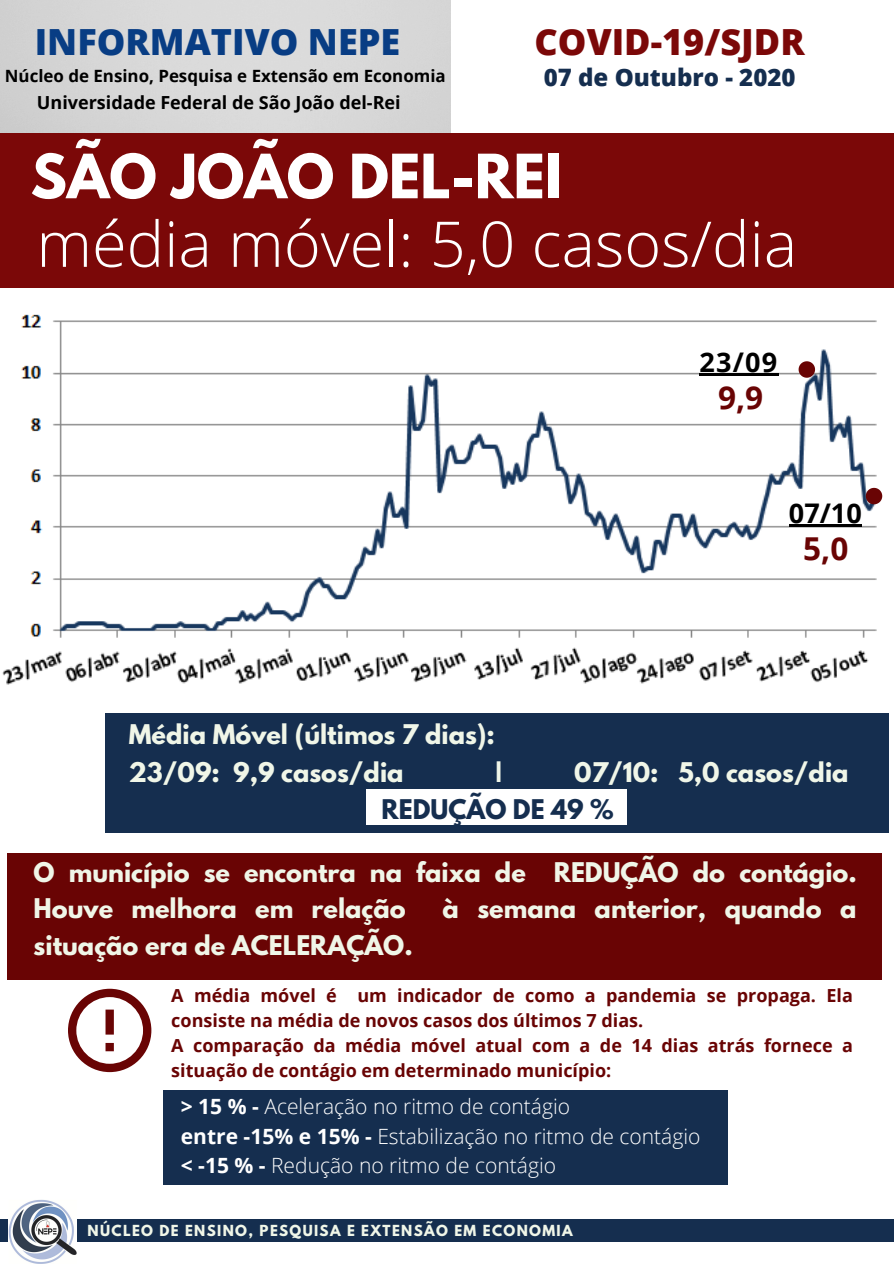
<style>
.page{position:relative;width:894px;height:1264px;background:#fff}
.page>*{position:absolute;margin:0;border:0;box-sizing:border-box;transform-origin:0 0}
.t1{font:300 63px "Open Sans";color:#fff}
.t2{font:700 54px "League Spartan";color:#fff}
.t3{font:800 36px "Open Sans";color:#083d84}
.t4{font:800 36px "Open Sans";color:#7b0808}
.t5{font:700 31.5px "Open Sans";color:#690404}
.t6{font:700 27px "Open Sans";letter-spacing:.025em;color:#000}
.t7{font:700 24px/36.3px "League Spartan";color:#f0f6e8}
.t8{font:800 24px "Open Sans";color:#152e4f}
.t9{font:700 24px "League Spartan";color:#152e4f}
.t10{font:300 21px/29.4px "Open Sans";color:#fff}
.t11{font:700 18px/25px "Open Sans";color:#690404}
.t12{font:700 18px "Open Sans";color:#000}
.t13{font:700 16.95px "Open Sans";color:#000}
.t14{font:700 13.5px "League Spartan";letter-spacing:.1em;color:#f0f6e8}
.s1{font-weight:700}
</style>
<div class="page">
<div style="left:0;top:133px;width:893px;height:154px;background:#7b0808"></div>
<div style="left:105px;top:713px;width:783px;height:119px;background:#152e4f"></div>
<div style="left:366px;top:789px;width:260px;height:35px;background:#fff"></div>
<div style="left:0;top:1219px;width:893px;height:22px;background:#152e4f"></div>
<img style="left:9px;top:1199px;width:67px;height:64px">
<div style="left:7px;top:853px;width:875px;height:126px;background:#690404"></div>
<svg style="left:68px;top:988px;width:83px;height:84px"></svg>
<div style="left:163px;top:1090px;width:564px;height:94px;background:#152e4f"></div>
<img style="left:2px;top:314px;width:881px;height:371px">
<svg style="left:865px;top:488px;width:17px;height:16px"></svg>
<svg style="left:798px;top:361px;width:16px;height:17px"></svg>
<hr style="left:788px;top:524px;width:73px;height:2px;background:#000">
<hr style="left:699px;top:373px;width:79px;height:2px;background:#000">
<h3 class="t3" style="left:35px;top:17px;width:367px">INFORMATIVO NEPE</h3>
<p class="t12" style="left:37px;top:90px;width:365px">Universidade Federal de São João del-Rei</p>
<p class="t13" style="left:5px;top:64px;width:442px">Núcleo de Ensino, Pesquisa e Extensão em Economia</p>
<h3 class="t4" style="left:534px;top:17px;width:271px">COVID-19/SJDR</h3>
<h3 class="t8" style="left:543px;top:61px;width:253px">07 de Outubro - 2020</h3>
<h2 class="t2" style="left:31px;top:150px;width:532px">SÃO JOÃO DEL-REI</h2>
<h1 class="t1" style="left:36px;top:199px;width:762px">média móvel: 5,0 casos/dia</h1>
<h3 class="t6" style="left:699px;top:343px;width:79px">23/09</h3>
<h3 class="t5" style="left:718px;top:375px;width:47px">9,9</h3>
<h3 class="t6" style="left:788px;top:494px;width:74px">07/10</h3>
<h3 class="t5" style="left:803px;top:526px;width:47px">5,0</h3>
<h3 class="t7" style="left:129px;top:718px;width:367px;line-height:37.5px">Média Móvel (últimos 7 dias):<br>23/09: 9,9 casos/dia</h3>
<h3 class="t7" style="left:495px;top:757px;width:8px">|</h3>
<h3 class="t7" style="left:574px;top:757px;width:276px">07/10: 5,0 casos/dia</h3>
<h3 class="t9" style="left:381px;top:797px;width:234px">REDUÇÃO DE 49 %</h3>
<h3 class="t7" style="left:34px;top:857px;width:824px">O município se encontra na faixa de REDUÇÃO do contágio.<br>Houve melhora em relação</h3>
<h3 class="t7" style="left:442px;top:893px;width:415px">à semana anterior, quando a</h3>
<h3 class="t7" style="left:34px;top:930px;width:380px">situação era de ACELERAÇÃO.</h3>
<p class="t11" style="left:171px;top:982px;width:683px">A média móvel é um indicador de como a pandemia se propaga. Ela consiste na média de novos casos dos últimos 7 dias.<br>A comparação da média móvel atual com a de 14 dias atrás fornece a situação de contágio em determinado município:</p>
<p class="t10" style="left:181px;top:1091px;width:521px"><span class="s1">&gt; 15 % -</span> Aceleração no ritmo de contágio<br><span class="s1">entre -15% e 15% -</span> Estabilização no ritmo de contágio <span class="s1">&lt; -15 % -</span> Redução no ritmo de contágio</p>
<p class="t14" style="left:88px;top:1223px;width:486px">NÚCLEO DE ENSINO, PESQUISA E EXTENSÃO EM ECONOMIA</p>
</div>
